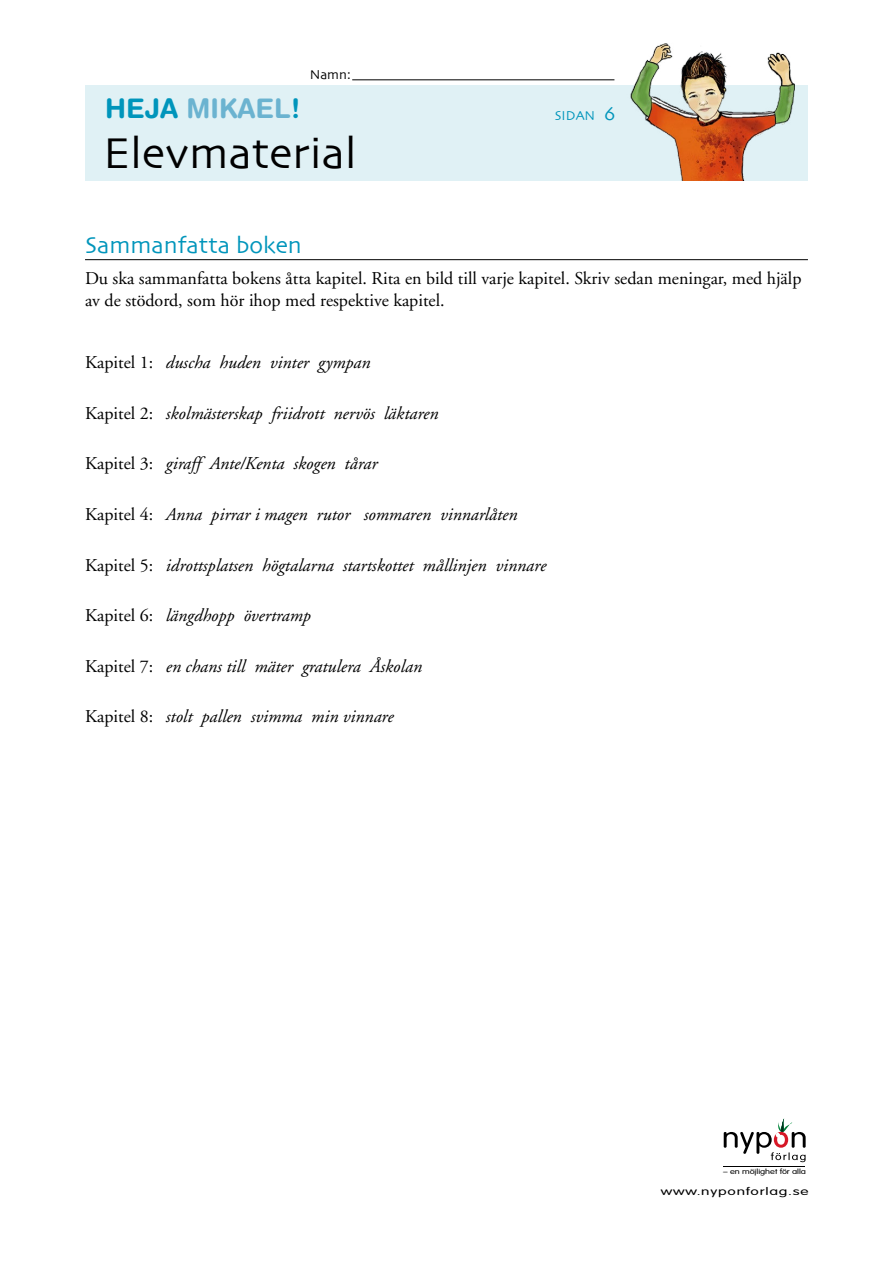
<style>
.page{position:relative;width:893px;height:1263px;background:#fff}
.page>*{position:absolute;margin:0;border:0;box-sizing:border-box;transform-origin:0 0}
.t1{font:45px "Skia";color:#000}
.t2{font:700 27px "Helvetica Rounded LT Std";color:#6bb3d0}
.t3{font:24px "Skia";color:#0095bb}
.t4{font:italic 18px "Adobe Garamond";color:#000}
.t5{font:18px/22.5px "Adobe Garamond";color:#000}
.t6{font:13.5px "Skia";color:#0095bb}
.t7{font:13.5px "Skia";color:#000}
.t8{font:300 10.5px "VAG Rounded";letter-spacing:.05em;color:#000;scale:1.48 1}
.t9{font:300 7.2px "VAG Rounded";letter-spacing:-.005em;color:#000;scale:1.28 1}
.s1{color:#0095bb}
.s2{font-size:19.5px}
.s3{font-style:normal}
</style>
<div class="page">
<div style="left:85px;top:85px;width:723px;height:95px;background:#e0f1f5"></div>
<img style="left:630px;top:43px;width:165px;height:137px">
<svg style="left:724px;top:1118px;width:82px;height:44px"></svg>
<hr style="left:724px;top:1167px;width:81px;height:1px;background:#000">
<hr style="left:352px;top:79px;width:262px;height:1px;background:#000">
<hr style="left:85px;top:259px;width:723px;height:1px;background:#000">
<p class="t7" style="left:310px;top:67px;width:43px">Namn:</p>
<h2 class="t2" style="left:105px;top:92px;width:196px"><span class="s1">HEJA</span> MIKAEL<span class="s1">!</span></h2>
<p class="t6" style="left:555px;top:107px;width:62px">SIDAN <span class="s2">6</span></p>
<h1 class="t1" style="left:103px;top:126px;width:255px">Elevmaterial</h1>
<h3 class="t3" style="left:85px;top:231px;width:218px">Sammanfatta boken</h3>
<p class="t5" style="left:85px;top:267px;width:718px">Du ska sammanfatta bokens åtta kapitel. Rita en bild till varje kapitel. Skriv sedan meningar, med hjälp av de stödord, som hör ihop med respektive kapitel.</p>
<p class="t4" style="left:85px;top:353px;width:287px"><span class="s3">Kapitel 1:</span> duscha huden vinter gympan</p>
<p class="t4" style="left:85px;top:404px;width:355px"><span class="s3">Kapitel 2:</span> skolmästerskap friidrott nervös läktaren</p>
<p class="t4" style="left:85px;top:454px;width:294px"><span class="s3">Kapitel 3:</span> giraff Ante/Kenta skogen tårar</p>
<p class="t4" style="left:85px;top:505px;width:434px"><span class="s3">Kapitel 4:</span> Anna pirrar i magen rutor sommaren vinnarlåten</p>
<p class="t4" style="left:85px;top:555px;width:463px"><span class="s3">Kapitel 5:</span> idrottsplatsen högtalarna startskottet mållinjen vinnare</p>
<p class="t4" style="left:85px;top:606px;width:227px"><span class="s3">Kapitel 6:</span> längdhopp övertramp</p>
<p class="t4" style="left:85px;top:656px;width:338px"><span class="s3">Kapitel 7:</span> en chans till mäter gratulera Åskolan</p>
<p class="t4" style="left:85px;top:707px;width:310px"><span class="s3">Kapitel 8:</span> stolt pallen svimma min vinnare</p>
<p class="t9" style="left:723px;top:1167px;width:66px">– en möjlighet för alla</p>
<p class="t8" style="left:661px;top:1185px;width:101px">www.nyponforlag.se</p>
</div>
